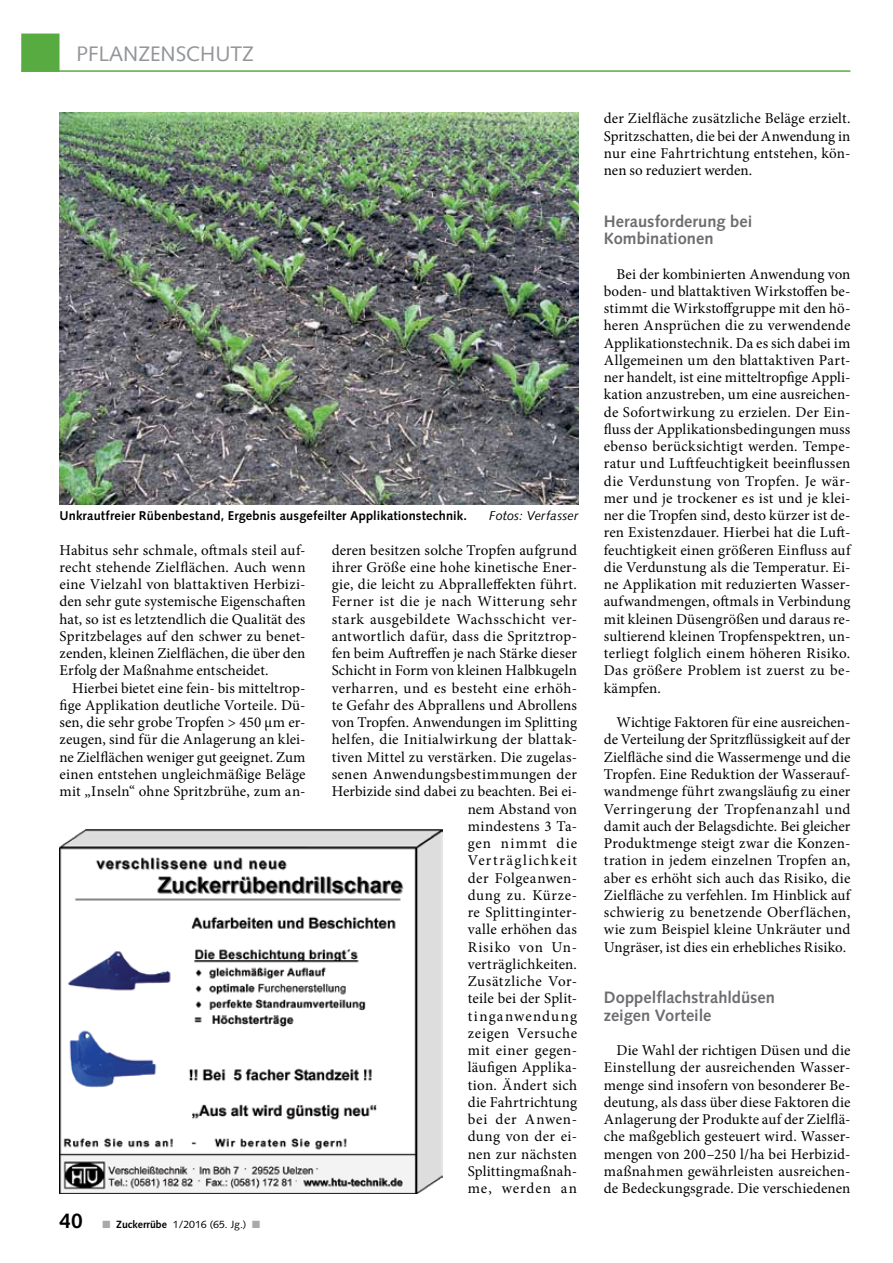
<style>
.page{position:relative;width:893px;height:1263px;background:#fff}
.page>*{position:absolute;margin:0;border:0;box-sizing:border-box;transform-origin:0 0}
.t1{font:21px "Syntax LT Std";color:#939598}
.t2{font:700 16.5px/17.2px "Syntax LT Std";color:#6d6e71}
.t3{font:15px/17.2px "Minion Pro";letter-spacing:.02em;color:#000;text-align:justify}
.t4{font:700 12.75px "Syntax LT Std";letter-spacing:.015em;color:#000}
.t5{font:italic 12.75px "Syntax LT Std";letter-spacing:.01em;color:#000}
.t6{font:10.5px "Syntax LT Std";color:#000}
.s1{font-weight:700;font-size:21px}
.s2{color:#a7a9ac}
.s3{font-weight:700}
</style>
<div class="page">
<div style="left:21px;top:34px;width:39px;height:38px;background:#58ab40;border:2px solid #58ab40"></div>
<hr style="left:21px;top:70px;width:829px;height:2px;background:#58ab40">
<img style="left:60px;top:829px;width:382px;height:364px">
<img style="left:60px;top:112px;width:518px;height:392px">
<h1 class="t1" style="left:77px;top:41px;width:61px">PFLANZENSC</h1>
<h1 class="t1" style="left:200px;top:41px;width:53px">HUTZ</h1>
<p class="t4" style="left:60px;top:508px;width:409px">Unkrautfreier Rübenbestand, Ergebnis ausgefeilter Applikationstechnik.</p>
<p class="t5" style="left:489px;top:508px;width:91px">Fotos: Verfasser</p>
<p class="t3" style="left:60px;top:541px;width:248px">Habitus sehr schmale, oftmals steil auf&shy;recht stehende Zielflächen. Auch wenn eine Vielzahl von blattaktiven Herbizi&shy;den sehr gute systemische Eigenschaften hat, so ist es letztendlich die Qualität des Spritzbelages auf den schwer zu benet&shy;zenden, kleinen Zielflächen, die über den Erfolg der Maßnahme entscheidet.</p>
<p class="t3" style="left:60px;top:679px;width:248px;text-indent:13px">Hierbei bietet eine fein- bis mitteltrop&shy;fige Applikation deutliche Vorteile. Dü&shy;sen, die sehr grobe Tropfen &gt; 450 µm er&shy;zeugen, sind für die Anlagerung an klei&shy;ne Zielflächen weniger gut geeignet. Zum einen entstehen ungleichmäßige Beläge mit „Inseln“ ohne Spritzbrühe, zum an-</p>
<p class="t6" style="left:60px;top:1218px;width:202px"><span class="s1">40</span> <span class="s2">■</span> <span class="s3">Zuckerrübe</span> 1/2016 (65. JG.) <span class="s2">■</span></p>
<p class="t3" style="left:332px;top:541px;width:247px;text-align:right">deren besitzen solche Tropfen aufgrund ihrer Größe eine hohe kinetische Ener&shy;gie, die leicht zu Abpralleffekten führt.<br>Ferner ist die je nach Witterung sehr stark ausgebildete Wachsschicht ver&shy;antwortlich dafür, dass die Spritztrop&shy;fen beim Auftreffen je nach Stärke dieser<br>Schicht in Form von kleinen Halbkugeln verharren, und es besteht eine erhöh&shy;te Gefahr des Abprallens und Abrollens von Tropfen. Anwendungen im Splitting helfen, die Initialwirkung der blattak&shy;tiven Mittel zu verstärken. Die zugelas&shy;senen Anwendungsbestimmungen der<br>Herbizide sind dabei zu beachten. Bei ei&shy;nem Abstand von<br>mindestens 3 Ta-<br>gen nimmt die<br>Verträglichkeit<br>der Folgeanwen-<br>dung zu. Kürze-<br>re Splittinginter-<br>valle erhöhen das<br>Risiko von Un-<br>verträglichkeiten.<br>Zusätzliche Vor-<br>teile bei der Split-<br>tinganwendung<br>zeigen Versuche<br>mit einer gegen-<br>läufigen Applika-<br>tion. Ändert sich<br>die Fahrtrichtung<br>bei der Anwen-<br>dung von der ei-<br>nen zur nächsten<br>Splittingmaßnah-<br>me, werden an</p>
<p class="t3" style="left:604px;top:110px;width:248px">der Zielfläche zusätzliche Beläge erzielt.<br>Spritzschatten, die bei der Anwendung in nur eine Fahrtrichtung entstehen, kön&shy;nen so reduziert werden.</p>
<p class="t2" style="left:604px;top:213px;width:150px">Herausforderung bei<br>Kombinationen</p>
<p class="t3" style="left:604px;top:265px;width:248px;text-indent:13px">Bei der kombinierten Anwendung von boden- und blattaktiven Wirkstoffen be&shy;stimmt die Wirkstoffgruppe mit den hö&shy;heren Ansprüchen die zu verwendende Applikationstechnik. Da es sich dabei im Allgemeinen um den blattaktiven Part&shy;ner handelt, ist eine mitteltropfige Appli&shy;kation anzustreben, um eine ausreichen&shy;de Sofortwirkung zu erzielen. Der Ein&shy;fluss der Applikationsbedingungen muss ebenso berücksichtigt werden. Tempe&shy;ratur und Luftfeuchtigkeit beeinflussen die Verdunstung von Tropfen. Je wär&shy;mer und je trockener es ist und je klei&shy;ner die Tropfen sind, desto kürzer ist de&shy;ren Existenzdauer. Hierbei hat die Luft&shy;feuchtigkeit einen größeren Einfluss auf die Verdunstung als die Temperatur. Ei&shy;ne Applikation mit reduzierten Wasser&shy;aufwandmengen, oftmals in Verbindung mit kleinen Düsengrößen und daraus re&shy;sultierend kleinen Tropfenspektren, un&shy;terliegt folglich einem höheren Risiko.<br>Das größere Problem ist zuerst zu be&shy;kämpfen.</p>
<p class="t3" style="left:604px;top:714px;width:248px;text-indent:13px">Wichtige Faktoren für eine ausreichen&shy;de Verteilung der Spritzflüssigkeit auf der Zielfläche sind die Wassermenge und die Tropfen. Eine Reduktion der Wasserauf&shy;wandmenge führt zwangsläufig zu einer Verringerung der Tropfenanzahl und damit auch der Belagsdichte. Bei gleicher Produktmenge steigt zwar die Konzen&shy;tration in jedem einzelnen Tropfen an, aber es erhöht sich auch das Risiko, die Zielfläche zu verfehlen. Im Hinblick auf schwierig zu benetzende Oberflächen, wie zum Beispiel kleine Unkräuter und Ungräser, ist dies ein erhebliches Risiko.</p>
<p class="t2" style="left:604px;top:989px;width:173px">Doppelflachstrahldüsen zeigen Vorteile</p>
<p class="t3" style="left:604px;top:1042px;width:248px;text-indent:13px">Die Wahl der richtigen Düsen und die Einstellung der ausreichenden Wasser&shy;menge sind insofern von besonderer Be&shy;deutung, als dass über diese Faktoren die Anlagerung der Produkte auf der Zielflä&shy;che maßgeblich gesteuert wird. Wasser&shy;mengen von 200–250 l/ha bei Herbizid&shy;maßnahmen gewährleisten ausreichen&shy;de Bedeckungsgrade. Die verschiedenen</p>
</div>
